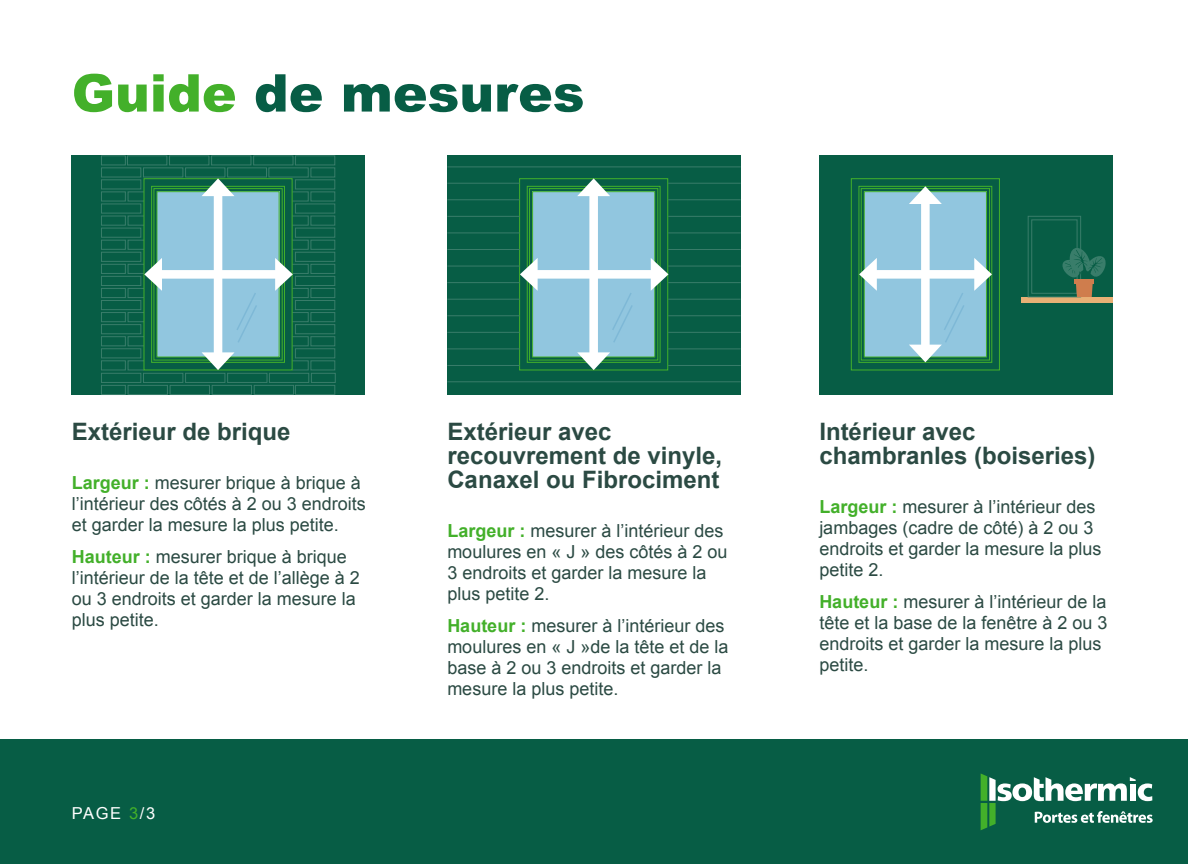
<style>
.page{position:relative;width:1188px;height:864px;background:#fff}
.page>*{position:absolute;margin:0;border:0;box-sizing:border-box;transform-origin:0 0}
.t1{font:900 52.05px "Arial";color:#075d45}
.t2{font:700 24px/24px "Arial";color:#2b4a43}
.t3{font:18px/21px "Arial";color:#2b4a43}
.t4{font:16.5px "Arial";color:#fff}
.s1{color:#43b02a}
.s2{font-weight:700;color:#43b02a}
</style>
<div class="page">
<div style="left:819px;top:156px;width:294px;height:239px;background:#075d45"></div>
<div style="left:72px;top:156px;width:293px;height:239px;background:#075d45"></div>
<div style="left:101px;top:373px;width:40px;height:10px;border:1px solid #397d6a"></div>
<div style="left:101px;top:348px;width:40px;height:10px;border:1px solid #397d6a"></div>
<div style="left:101px;top:324px;width:40px;height:10px;border:1px solid #397d6a"></div>
<div style="left:101px;top:300px;width:40px;height:10px;border:1px solid #397d6a"></div>
<div style="left:101px;top:276px;width:40px;height:10px;border:1px solid #397d6a"></div>
<div style="left:101px;top:252px;width:40px;height:10px;border:1px solid #397d6a"></div>
<div style="left:101px;top:228px;width:40px;height:10px;border:1px solid #397d6a"></div>
<div style="left:101px;top:204px;width:40px;height:9px;border:1px solid #397d6a"></div>
<div style="left:101px;top:180px;width:40px;height:9px;border:1px solid #397d6a"></div>
<div style="left:128px;top:385px;width:40px;height:10px;border:1px solid #397d6a"></div>
<div style="left:128px;top:361px;width:16px;height:9px;border:1px solid #397d6a"></div>
<div style="left:128px;top:336px;width:16px;height:10px;border:1px solid #397d6a"></div>
<div style="left:128px;top:312px;width:16px;height:10px;border:1px solid #397d6a"></div>
<div style="left:128px;top:288px;width:16px;height:10px;border:1px solid #397d6a"></div>
<div style="left:128px;top:264px;width:16px;height:10px;border:1px solid #397d6a"></div>
<div style="left:128px;top:240px;width:16px;height:10px;border:1px solid #397d6a"></div>
<div style="left:128px;top:216px;width:16px;height:9px;border:1px solid #397d6a"></div>
<div style="left:128px;top:192px;width:16px;height:9px;border:1px solid #397d6a"></div>
<div style="left:101px;top:385px;width:25px;height:10px;border:1px solid #397d6a"></div>
<div style="left:101px;top:168px;width:40px;height:9px;border:1px solid #397d6a"></div>
<div style="left:101px;top:361px;width:25px;height:9px;border:1px solid #397d6a"></div>
<div style="left:101px;top:336px;width:25px;height:10px;border:1px solid #397d6a"></div>
<div style="left:101px;top:312px;width:25px;height:10px;border:1px solid #397d6a"></div>
<div style="left:101px;top:288px;width:25px;height:10px;border:1px solid #397d6a"></div>
<div style="left:101px;top:264px;width:25px;height:10px;border:1px solid #397d6a"></div>
<div style="left:101px;top:240px;width:25px;height:10px;border:1px solid #397d6a"></div>
<div style="left:101px;top:216px;width:25px;height:9px;border:1px solid #397d6a"></div>
<div style="left:101px;top:192px;width:25px;height:9px;border:1px solid #397d6a"></div>
<div style="left:295px;top:156px;width:40px;height:9px;border:1px solid #397d6a"></div>
<div style="left:101px;top:156px;width:25px;height:9px;border:1px solid #397d6a"></div>
<div style="left:295px;top:348px;width:40px;height:10px;border:1px solid #397d6a"></div>
<div style="left:295px;top:324px;width:40px;height:10px;border:1px solid #397d6a"></div>
<div style="left:295px;top:300px;width:40px;height:10px;border:1px solid #397d6a"></div>
<div style="left:295px;top:276px;width:40px;height:10px;border:1px solid #397d6a"></div>
<div style="left:295px;top:252px;width:40px;height:10px;border:1px solid #397d6a"></div>
<div style="left:295px;top:228px;width:40px;height:10px;border:1px solid #397d6a"></div>
<div style="left:295px;top:204px;width:40px;height:9px;border:1px solid #397d6a"></div>
<div style="left:295px;top:180px;width:40px;height:9px;border:1px solid #397d6a"></div>
<div style="left:292px;top:361px;width:17px;height:9px;border:1px solid #397d6a"></div>
<div style="left:292px;top:336px;width:17px;height:10px;border:1px solid #397d6a"></div>
<div style="left:292px;top:312px;width:17px;height:10px;border:1px solid #397d6a"></div>
<div style="left:292px;top:288px;width:17px;height:10px;border:1px solid #397d6a"></div>
<div style="left:292px;top:264px;width:17px;height:10px;border:1px solid #397d6a"></div>
<div style="left:292px;top:240px;width:17px;height:10px;border:1px solid #397d6a"></div>
<div style="left:292px;top:216px;width:17px;height:9px;border:1px solid #397d6a"></div>
<div style="left:292px;top:192px;width:17px;height:9px;border:1px solid #397d6a"></div>
<div style="left:311px;top:361px;width:24px;height:9px;border:1px solid #397d6a"></div>
<div style="left:311px;top:336px;width:24px;height:10px;border:1px solid #397d6a"></div>
<div style="left:311px;top:312px;width:24px;height:10px;border:1px solid #397d6a"></div>
<div style="left:311px;top:288px;width:24px;height:10px;border:1px solid #397d6a"></div>
<div style="left:311px;top:264px;width:24px;height:10px;border:1px solid #397d6a"></div>
<div style="left:311px;top:240px;width:24px;height:10px;border:1px solid #397d6a"></div>
<div style="left:311px;top:216px;width:24px;height:9px;border:1px solid #397d6a"></div>
<div style="left:311px;top:192px;width:24px;height:9px;border:1px solid #397d6a"></div>
<div style="left:311px;top:168px;width:24px;height:9px;border:1px solid #397d6a"></div>
<div style="left:269px;top:373px;width:40px;height:10px;border:1px solid #397d6a"></div>
<div style="left:311px;top:373px;width:25px;height:10px;border:1px solid #397d6a"></div>
<div style="left:169px;top:156px;width:40px;height:9px;border:1px solid #397d6a"></div>
<div style="left:127px;top:156px;width:40px;height:9px;border:1px solid #397d6a"></div>
<div style="left:211px;top:156px;width:40px;height:9px;border:1px solid #397d6a"></div>
<div style="left:253px;top:156px;width:40px;height:9px;border:1px solid #397d6a"></div>
<div style="left:295px;top:385px;width:40px;height:10px;border:1px solid #397d6a"></div>
<div style="left:269px;top:168px;width:40px;height:9px;border:1px solid #397d6a"></div>
<div style="left:0;top:740px;width:1188px;height:124px;background:#075d45"></div>
<svg style="left:981px;top:773px;width:172px;height:57px"></svg>
<div style="left:143px;top:373px;width:40px;height:10px;border:1px solid #397d6a"></div>
<div style="left:143px;top:168px;width:40px;height:9px;border:1px solid #397d6a"></div>
<div style="left:185px;top:373px;width:40px;height:10px;border:1px solid #397d6a"></div>
<div style="left:170px;top:385px;width:40px;height:10px;border:1px solid #397d6a"></div>
<div style="left:185px;top:168px;width:40px;height:9px;border:1px solid #397d6a"></div>
<div style="left:227px;top:373px;width:40px;height:10px;border:1px solid #397d6a"></div>
<div style="left:212px;top:385px;width:40px;height:10px;border:1px solid #397d6a"></div>
<div style="left:227px;top:168px;width:40px;height:9px;border:1px solid #397d6a"></div>
<div style="left:254px;top:385px;width:40px;height:10px;border:1px solid #397d6a"></div>
<svg style="left:143px;top:178px;width:150px;height:193px"></svg>
<div style="left:447px;top:156px;width:294px;height:239px;background:#075d45"></div>
<svg style="left:519px;top:178px;width:149px;height:193px"></svg>
<hr style="left:447px;top:167px;width:294px;height:1px;background:#397d6a">
<hr style="left:447px;top:183px;width:73px;height:1px;background:#397d6a">
<hr style="left:447px;top:200px;width:73px;height:1px;background:#397d6a">
<hr style="left:447px;top:216px;width:73px;height:1px;background:#397d6a">
<hr style="left:447px;top:233px;width:73px;height:1px;background:#397d6a">
<hr style="left:447px;top:249px;width:73px;height:1px;background:#397d6a">
<hr style="left:447px;top:266px;width:73px;height:1px;background:#397d6a">
<hr style="left:447px;top:282px;width:73px;height:1px;background:#397d6a">
<hr style="left:447px;top:299px;width:73px;height:1px;background:#397d6a">
<hr style="left:447px;top:315px;width:73px;height:1px;background:#397d6a">
<hr style="left:447px;top:332px;width:73px;height:1px;background:#397d6a">
<hr style="left:447px;top:349px;width:73px;height:1px;background:#397d6a">
<hr style="left:447px;top:365px;width:73px;height:1px;background:#397d6a">
<hr style="left:668px;top:183px;width:73px;height:1px;background:#397d6a">
<hr style="left:668px;top:200px;width:73px;height:1px;background:#397d6a">
<hr style="left:668px;top:216px;width:73px;height:1px;background:#397d6a">
<hr style="left:668px;top:233px;width:73px;height:1px;background:#397d6a">
<hr style="left:668px;top:249px;width:73px;height:1px;background:#397d6a">
<hr style="left:668px;top:266px;width:73px;height:1px;background:#397d6a">
<hr style="left:668px;top:282px;width:73px;height:1px;background:#397d6a">
<hr style="left:668px;top:299px;width:73px;height:1px;background:#397d6a">
<hr style="left:668px;top:315px;width:73px;height:1px;background:#397d6a">
<hr style="left:668px;top:332px;width:73px;height:1px;background:#397d6a">
<hr style="left:668px;top:349px;width:73px;height:1px;background:#397d6a">
<hr style="left:668px;top:365px;width:73px;height:1px;background:#397d6a">
<hr style="left:447px;top:382px;width:294px;height:1px;background:#397d6a">
<svg style="left:851px;top:178px;width:149px;height:193px"></svg>
<div style="left:1021px;top:297px;width:92px;height:5px;background:#e8b075"></div>
<div style="left:1028px;top:216px;width:53px;height:81px;border:1px solid #397d6a"></div>
<div style="left:1031px;top:220px;width:46px;height:74px;border:1px solid #397d6a"></div>
<svg style="left:1059px;top:245px;width:47px;height:52px"></svg>
<div style="left:1075px;top:279px;width:19px;height:5px;background:#cf7d4d"></div>
<p class="t1" style="left:72px;top:55px;width:514px"><span class="s1">Guide</span> de mesures</p>
<p class="t2" style="left:72px;top:420px;width:220px">Extérieur de brique</p>
<p class="t3" style="left:72px;top:472px;width:296px"><span class="s2">Largeur :</span> mesurer brique à brique à l’intérieur des côtés à 2 ou 3 endroits et garder la mesure la plus petite.</p>
<p class="t3" style="left:72px;top:546px;width:290px"><span class="s2">Hauteur :</span> mesurer brique à brique l’intérieur de la tête et de l’allège à 2 ou 3 endroits et garder la mesure la plus petite.</p>
<p class="t4" style="left:72px;top:803px;width:85px">PAGE <span class="s1">3</span>/3</p>
<p class="t2" style="left:447px;top:420px;width:276px">Extérieur avec recouvrement de vinyle,<br>Canaxel ou Fibrociment</p>
<p class="t3" style="left:447px;top:520px;width:282px"><span class="s2">Largeur :</span> mesurer à l’intérieur des moulures en « J » des côtés à 2 ou<br>3 endroits et garder la mesure la plus petite 2.</p>
<p class="t3" style="left:447px;top:615px;width:283px"><span class="s2">Hauteur :</span> mesurer à l’intérieur des moulures en « J »de la tête et de la base à 2 ou 3 endroits et garder la mesure la plus petite.</p>
<p class="t2" style="left:819px;top:420px;width:278px">Intérieur avec chambranles (boiseries)</p>
<p class="t3" style="left:819px;top:496px;width:284px"><span class="s2">Largeur :</span> mesurer à l’intérieur des jambages (cadre de côté) à 2 ou 3 endroits et garder la mesure la plus petite 2.</p>
<p class="t3" style="left:819px;top:591px;width:290px"><span class="s2">Hauteur :</span> mesurer à l’intérieur de la tête et la base de la fenêtre à 2 ou 3 endroits et garder la mesure la plus petite.</p>
</div>
